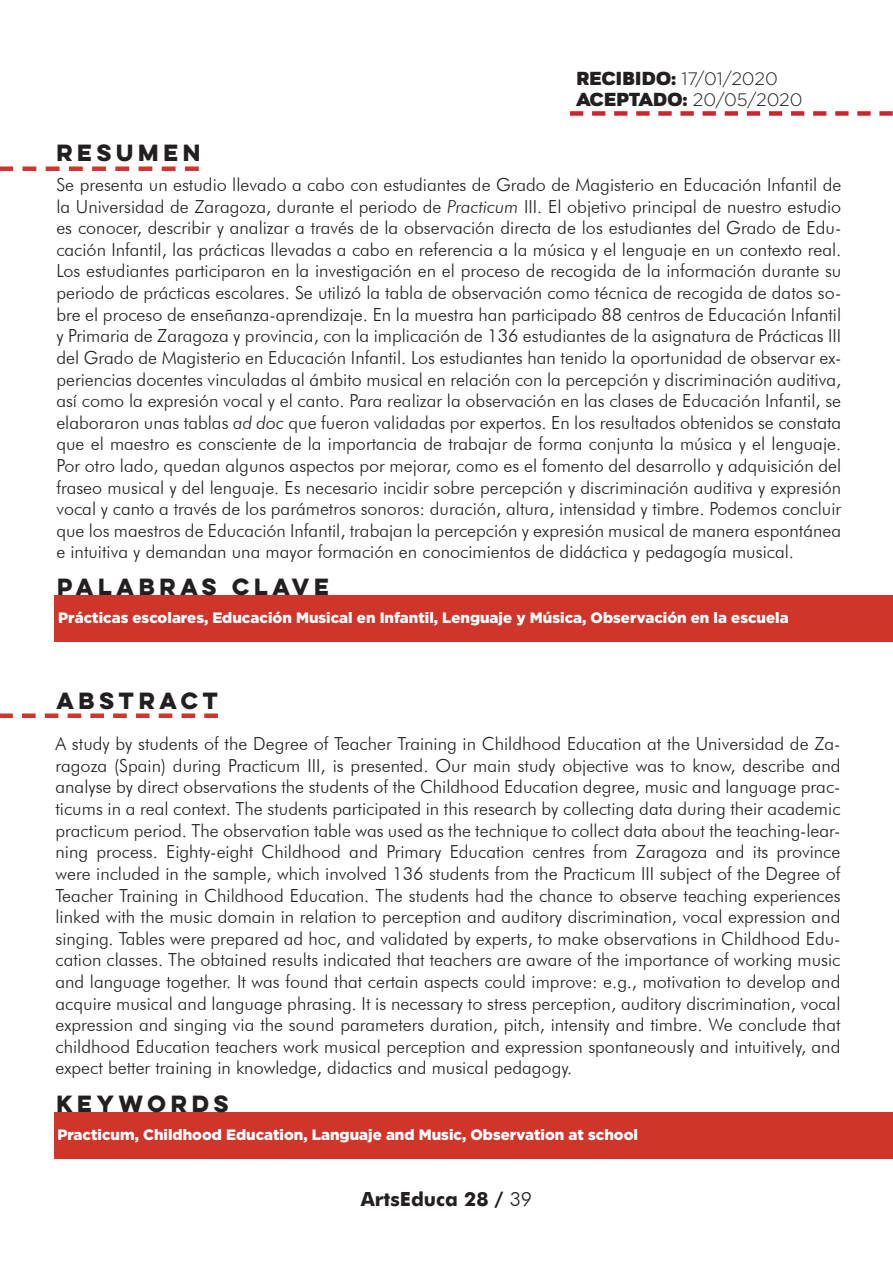
<style>
.page{position:relative;width:893px;height:1263px;background:#fff}
.page>*{position:absolute;margin:0;border:0;box-sizing:border-box;transform-origin:0 0}
.t1{font:700 21px "Lulo Clean W01 One";color:#231f20}
.t2{font:700 19.5px "Futura";color:#231f20}
.t3{font:300 18px/21.6px "Futura BT";color:#231f20;text-align:justify}
.t4{font:300 18px/21.6px "Gotham";color:#231f20}
.t5{font:900 15px "Gotham";color:#fff}
.s1{font-family:"Gretaros";font-weight:400}
.s2{font-style:italic}
.s3{font-family:"Futura BT";font-weight:300}
</style>
<div class="page">
<div style="left:54px;top:1112px;width:839px;height:47px;background:#cf352b"></div>
<div style="left:54px;top:595px;width:839px;height:46px;background:#cf352b"></div>
<svg style="left:0;top:713px;width:218px;height:5px"></svg>
<svg style="left:0;top:166px;width:199px;height:5px"></svg>
<svg style="left:570px;top:111px;width:323px;height:5px"></svg>
<p class="t1" style="left:56px;top:137px;width:150px">RESUMEN</p>
<p class="t4" style="left:576px;top:67px;width:228px"><span class="s1">RECIBIDO:</span> 17/01/2020<br><span class="s1">ACEPTADO:</span> 20/05/2020</p>
<p class="t3" style="left:56px;top:174px;width:786px">Se presenta un estudio llevado a cabo con estudiantes de Grado de Magisterio en Educación Infantil de la Universidad de Zaragoza, durante el periodo de <span class="s2">Practicum</span> III. El objetivo principal de nuestro estudio es conocer, describir y analizar a través de la observación directa de los estudiantes del Grado de Edu&shy;cación Infantil, las prácticas llevadas a cabo en referencia a la música y el lenguaje en un contexto real.<br>Los estudiantes participaron en la investigación en el proceso de recogida de la información durante su periodo de prácticas escolares. Se utilizó la tabla de observación como técnica de recogida de datos so&shy;bre el proceso de enseñanza-aprendizaje. En la muestra han participado 88 centros de Educación Infantil y Primaria de Zaragoza y provincia, con la implicación de 136 estudiantes de la asignatura de Prácticas III del Grado de Magisterio en Educación Infantil. Los estudiantes han tenido la oportunidad de observar ex&shy;periencias docentes vinculadas al ámbito musical en relación con la percepción y discriminación auditiva, así como la expresión vocal y el canto. Para realizar la observación en las clases de Educación Infantil, se elaboraron unas tablas <span class="s2">ad doc</span> que fueron validadas por expertos. En los resultados obtenidos se constata que el maestro es consciente de la importancia de trabajar de forma conjunta la música y el lenguaje.<br>Por otro lado, quedan algunos aspectos por mejorar, como es el fomento del desarrollo y adquisición del fraseo musical y del lenguaje. Es necesario incidir sobre percepción y discriminación auditiva y expresión vocal y canto a través de los parámetros sonoros: duración, altura, intensidad y timbre. Podemos concluir que los maestros de Educación Infantil, trabajan la percepción y expresión musical de manera espontánea e intuitiva y demandan una mayor formación en conocimientos de didáctica y pedagogía musical.</p>
<p class="t1" style="left:57px;top:572px;width:278px">PALABRAS CLAVE</p>
<p class="t5" style="left:58px;top:609px;width:732px">Prácticas escolares, Educación Musical en Infantil, Lenguaje y Música, Observación en la escuela</p>
<p class="t1" style="left:56px;top:685px;width:168px">ABSTRACT</p>
<p class="t3" style="left:56px;top:733px;width:786px">A study by students of the Degree of Teacher Training in Childhood Education at the Universidad de Za&shy;ragoza (Spain) during Practicum III, is presented. Our main study objective was to know, describe and analyse by direct observations the students of the Childhood Education degree, music and language prac&shy;ticums in a real context. The students participated in this research by collecting data during their academic practicum period. The observation table was used as the technique to collect data about the teaching-lear&shy;ning process. Eighty-eight Childhood and Primary Education centres from Zaragoza and its province were included in the sample, which involved 136 students from the Practicum III subject of the Degree of Teacher Training in Childhood Education. The students had the chance to observe teaching experiences linked with the music domain in relation to perception and auditory discrimination, vocal expression and singing. Tables were prepared ad hoc, and validated by experts, to make observations in Childhood Edu&shy;cation classes. The obtained results indicated that teachers are aware of the importance of working music and language together. It was found that certain aspects could improve: e.g., motivation to develop and acquire musical and language phrasing. It is necessary to stress perception, auditory discrimination, vocal expression and singing via the sound parameters duration, pitch, intensity and timbre. We conclude that childhood Education teachers work musical perception and expression spontaneously and intuitively, and expect better training in knowledge, didactics and musical pedagogy.</p>
<p class="t1" style="left:56px;top:1089px;width:178px">KEYWORDS</p>
<p class="t5" style="left:57px;top:1126px;width:582px">Practicum, Childhood Education, Languaje and Music, Observation at school</p>
<p class="t2" style="left:361px;top:1184px;width:173px">ArtsEduca 28 / <span class="s3">39</span></p>
</div>
